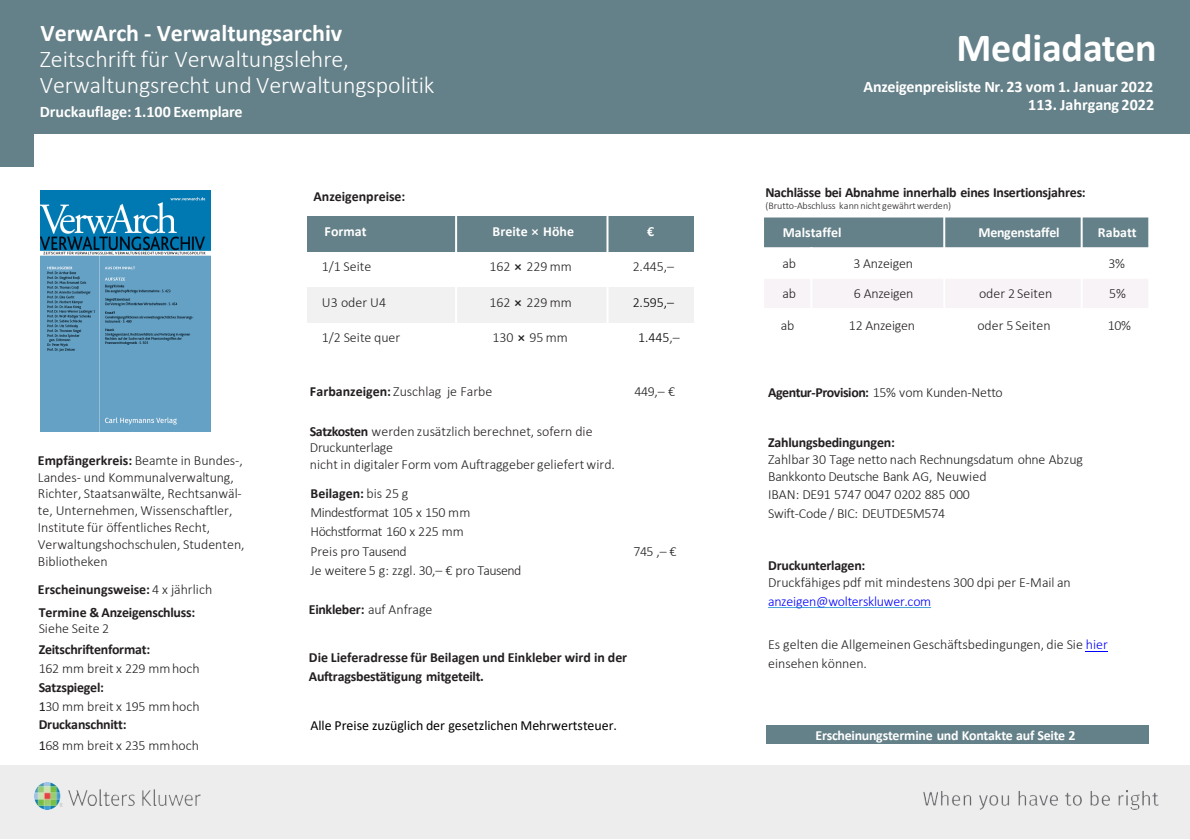
<style>
.page{position:relative;width:1190px;height:840px;background:#fff}
.page>*{position:absolute;margin:0;border:0;box-sizing:border-box;transform-origin:0 0}
.t1{font:700 40px "Calibri";letter-spacing:-.005em;color:#fff}
.t2{font:300 24px/26.2px "Calibri";color:#fff}
.t3{font:700 16px/18px "Calibri";letter-spacing:-.005em;color:#fff;text-align:right}
.t4{font:300 14px/16.8px "Calibri";letter-spacing:-.005em;color:#231f20}
.t5{font:700 14px/18.8px "Calibri";letter-spacing:-.02em;color:#231f20}
.t6{font:700 14px "Calibri";letter-spacing:-.01em;color:#fff}
.t7{font:300 14px/19.2px "Calibri";letter-spacing:-.035em;color:#231f20}
.t8{font:14px "Calibri";letter-spacing:-.005em;color:#000}
.t9{font:300 14px "Calibri";letter-spacing:-.025em;color:#231f20}
.t10{font:300 14px "Calibri";letter-spacing:-.015em;color:#00f}
.t11{font:700 14px "Calibri";color:#231f20}
.t12{font:300 14px "Calibri";letter-spacing:-.005em;color:#000}
.t13{font:300 10px "Calibri";letter-spacing:.005em;color:#231f20}
.s1{font-weight:700}
.s2{font-weight:300}
.s3{font-weight:400}
.s4{font-family:"Cambria";font-weight:400}
.s5{color:#231f20}
.s6{color:#00f}
</style>
<div class="page">
<div style="left:308px;top:216px;width:148px;height:35px;background:#648088"></div>
<div style="left:456px;top:216px;width:151px;height:35px;background:#648088"></div>
<div style="left:607px;top:216px;width:87px;height:35px;background:#648088"></div>
<div style="left:308px;top:287px;width:148px;height:35px;background:#f1f1f2"></div>
<div style="left:456px;top:287px;width:151px;height:35px;background:#f1f1f2"></div>
<div style="left:607px;top:287px;width:87px;height:35px;background:#f1f1f2"></div>
<hr style="left:455px;top:216px;width:2px;height:142px;background:#fff">
<hr style="left:606px;top:216px;width:2px;height:142px;background:#fff">
<div style="left:0;top:765px;width:1190px;height:74px;background:#ededee"></div>
<img style="left:34px;top:783px;width:166px;height:26px">
<img style="left:924px;top:790px;width:234px;height:20px">
<div style="left:0;top:133px;width:34px;height:34px;background:#648088"></div>
<div style="left:0;top:0;width:1190px;height:133px;background:#648088"></div>
<svg style="left:768px;top:607px;width:163px;height:1px"></svg>
<div style="left:766px;top:725px;width:383px;height:19px;background:#648088"></div>
<div style="left:763px;top:216px;width:181px;height:32px;background:#648088"></div>
<div style="left:944px;top:216px;width:138px;height:32px;background:#648088"></div>
<div style="left:1082px;top:216px;width:67px;height:32px;background:#648088"></div>
<div style="left:763px;top:277px;width:48px;height:32px;background:#f7f3f7"></div>
<div style="left:811px;top:277px;width:133px;height:32px;background:#f7f3f7"></div>
<div style="left:944px;top:277px;width:138px;height:32px;background:#f7f3f7"></div>
<div style="left:1082px;top:277px;width:67px;height:32px;background:#f7f3f7"></div>
<hr style="left:810px;top:247px;width:2px;height:96px;background:#fff">
<hr style="left:943px;top:215px;width:2px;height:128px;background:#fff">
<hr style="left:1081px;top:215px;width:2px;height:128px;background:#fff">
<hr style="left:762px;top:247px;width:388px;height:2px;background:#fff">
<hr style="left:762px;top:276px;width:388px;height:3px;background:#fff">
<hr style="left:762px;top:308px;width:388px;height:3px;background:#fff">
<hr style="left:762px;top:215px;width:2px;height:128px;background:#fff">
<hr style="left:1148px;top:215px;width:2px;height:128px;background:#fff">
<hr style="left:762px;top:215px;width:388px;height:2px;background:#fff">
<img style="left:41px;top:191px;width:170px;height:241px">
<svg style="left:1086px;top:651px;width:22px;height:1px"></svg>
<h2 class="t2" style="left:40px;top:20px;width:396px"><span class="s1">VerwArch - Verwaltungsarchiv<br></span>Zeitschrift für Verwaltungslehre,<br>Verwaltungsrecht und Verwaltungspolitik</h2>
<h2 class="t3" style="left:40px;top:102px;width:204px">Druckauflage: 1.100 Exemplare</h2>
<p class="t11" style="left:313px;top:186px;width:93px">Anzeigenpreise:</p>
<p class="t4" style="left:38px;top:452px;width:208px"><span class="s1">Empfängerkreis:</span> Beamte in Bundes-, Landes- und Kommunalverwaltung, Richter, Staatsanwälte, Rechtsanwäl&shy;te, Unternehmen, Wissenschaftler, Institute für öffentliches Recht, Verwaltungshochschulen, Studenten, Bibliotheken</p>
<p class="t5" style="left:38px;top:579px;width:176px">Erscheinungsweise: <span class="s2">4 x jährlich</span></p>
<p class="t5" style="left:39px;top:602px;width:158px">Termine &amp; Anzeigenschluss:</p>
<p class="t4" style="left:39px;top:620px;width:72px">Siehe Seite 2</p>
<p class="t5" style="left:39px;top:640px;width:113px">Zeitschriftenformat:</p>
<p class="t4" style="left:39px;top:660px;width:163px">162 mm breit x 229 mmhoch</p>
<p class="t5" style="left:39px;top:677px;width:67px">Satzspiegel:</p>
<p class="t4" style="left:39px;top:697px;width:163px"><span class="s3">1</span>30 mm breit x 195 mmhoch</p>
<p class="t5" style="left:39px;top:715px;width:89px">Druckanschnitt:</p>
<p class="t4" style="left:39px;top:737px;width:162px"><span class="s3">1</span>68 mm breit x 235 mmhoch</p>
<p class="t6" style="left:325px;top:221px;width:44px">Format</p>
<p class="t6" style="left:493px;top:221px;width:83px">Breite <span class="s4">⨯</span> Höhe</p>
<p class="t6" style="left:647px;top:221px;width:9px">€</p>
<p class="t4" style="left:322px;top:258px;width:51px">1/1 Seite</p>
<p class="t4" style="left:489px;top:258px;width:84px">162 <span class="s4">⨯</span> 229 mm</p>
<p class="t4" style="left:633px;top:258px;width:43px">2.445,–</p>
<p class="t4" style="left:322px;top:293px;width:66px">U3 oder U4</p>
<p class="t4" style="left:489px;top:293px;width:84px">162 <span class="s4">⨯</span> 229 mm</p>
<p class="t12" style="left:633px;top:293px;width:43px">2.595,–</p>
<p class="t4" style="left:322px;top:329px;width:80px">1/2 Seite quer</p>
<p class="t4" style="left:493px;top:329px;width:77px">130 <span class="s4">⨯</span> 95 mm</p>
<p class="t12" style="left:638px;top:329px;width:43px">1.445<span class="s5">,–</span></p>
<p class="t4" style="left:310px;top:383px;width:184px"><span class="s1">Farbanzeigen:</span> Zuschlag je Farbe</p>
<p class="t4" style="left:634px;top:383px;width:42px">449,– €</p>
<p class="t4" style="left:310px;top:423px;width:284px"><span class="s1">Satzkosten</span> werden zusätzlich berechnet, sofern die<br>Druckunterlage</p>
<p class="t4" style="left:310px;top:456px;width:307px">nicht in digitaler Form vom Auftraggeber geliefert wird.</p>
<p class="t7" style="left:311px;top:484px;width:161px"><span class="s1">Beilagen:</span> bis 25 g<br>Mindestformat 105 x 150 mm<br>Höchstformat 160 x 225 mm<br>Preis pro Tausend</p>
<p class="t4" style="left:634px;top:542px;width:45px">745 ,– €</p>
<p class="t4" style="left:311px;top:562px;width:212px">Je weitere 5 g: zzgl. 30,– € pro Tausend</p>
<p class="t5" style="left:309px;top:600px;width:125px">Einkleber: <span class="s2">auf Anfrage</span></p>
<p class="t5" style="left:309px;top:648px;width:320px">Die Lieferadresse für Beilagen und Einkleber wird in der<br>Auftragsbestätigung mitgeteilt.</p>
<p class="t8" style="left:310px;top:715px;width:308px">Alle Preise zuzüglich der gesetzlichen Mehrwertsteuer.</p>
<p class="t1" style="left:956px;top:20px;width:202px">Mediadaten</p>
<p class="t3" style="left:863px;top:77px;width:292px">Anzeigenpreisliste Nr. 23 vom 1. Januar 2022<br>113. Jahrgang 2022</p>
<p class="t5" style="left:765px;top:182px;width:322px">Nachlässe bei Abnahme innerhalb eines Insertionsjahres:</p>
<p class="t13" style="left:765px;top:200px;width:187px">(Brutto-Abschluss kann nicht gewährtwerden)</p>
<p class="t6" style="left:783px;top:223px;width:60px">Malstaffel</p>
<p class="t6" style="left:978px;top:223px;width:83px">Mengenstaffel</p>
<p class="t6" style="left:1098px;top:223px;width:40px">Rabatt</p>
<p class="t4" style="left:782px;top:254px;width:15px">ab</p>
<p class="t4" style="left:853px;top:254px;width:61px">3 Anzeigen</p>
<p class="t4" style="left:1109px;top:254px;width:18px">3%</p>
<p class="t4" style="left:782px;top:285px;width:15px">ab</p>
<p class="t4" style="left:854px;top:285px;width:61px">6 Anzeigen</p>
<p class="t4" style="left:979px;top:285px;width:75px">oder 2 Seiten</p>
<p class="t4" style="left:1109px;top:285px;width:18px">5%</p>
<p class="t4" style="left:781px;top:317px;width:15px">ab</p>
<p class="t4" style="left:849px;top:317px;width:68px">12 Anzeigen</p>
<p class="t4" style="left:977px;top:317px;width:75px">oder 5 Seiten</p>
<p class="t4" style="left:1108px;top:317px;width:25px">10%</p>
<p class="t5" style="left:768px;top:383px;width:236px">Agentur-Provision: <span class="s2">15% vom Kunden-Netto</span></p>
<p class="t5" style="left:768px;top:433px;width:128px">Zahlungsbedingungen:</p>
<p class="t4" style="left:768px;top:451px;width:316px">Zahlbar 30 Tage netto nach Rechnungsdatum ohne Abzug</p>
<p class="t4" style="left:768px;top:468px;width:220px">Bankkonto Deutsche Bank AG, Neuwied</p>
<p class="t9" style="left:768px;top:486px;width:203px">IBAN: DE91 5747 0047 0202 885 000</p>
<p class="t4" style="left:768px;top:505px;width:178px">Swift-Code / BIC: DEUTDE5M574</p>
<p class="t5" style="left:768px;top:556px;width:99px">Druckunterlagen:</p>
<p class="t4" style="left:768px;top:574px;width:304px">Druckfähiges pdf mit mindestens 300 dpi per E-Mail an</p>
<p class="t10" style="left:768px;top:592px;width:165px">anzeigen@wolterskluwer.com</p>
<p class="t4" style="left:768px;top:635px;width:341px;line-height:18.8px">Es gelten die Allgemeinen Geschäftsbedingungen, die Sie <span class="s6">hier </span>einsehen können.</p>
<p class="t6" style="left:816px;top:726px;width:262px">Erscheinungstermine und Kontakte auf Seite 2</p>
</div>
